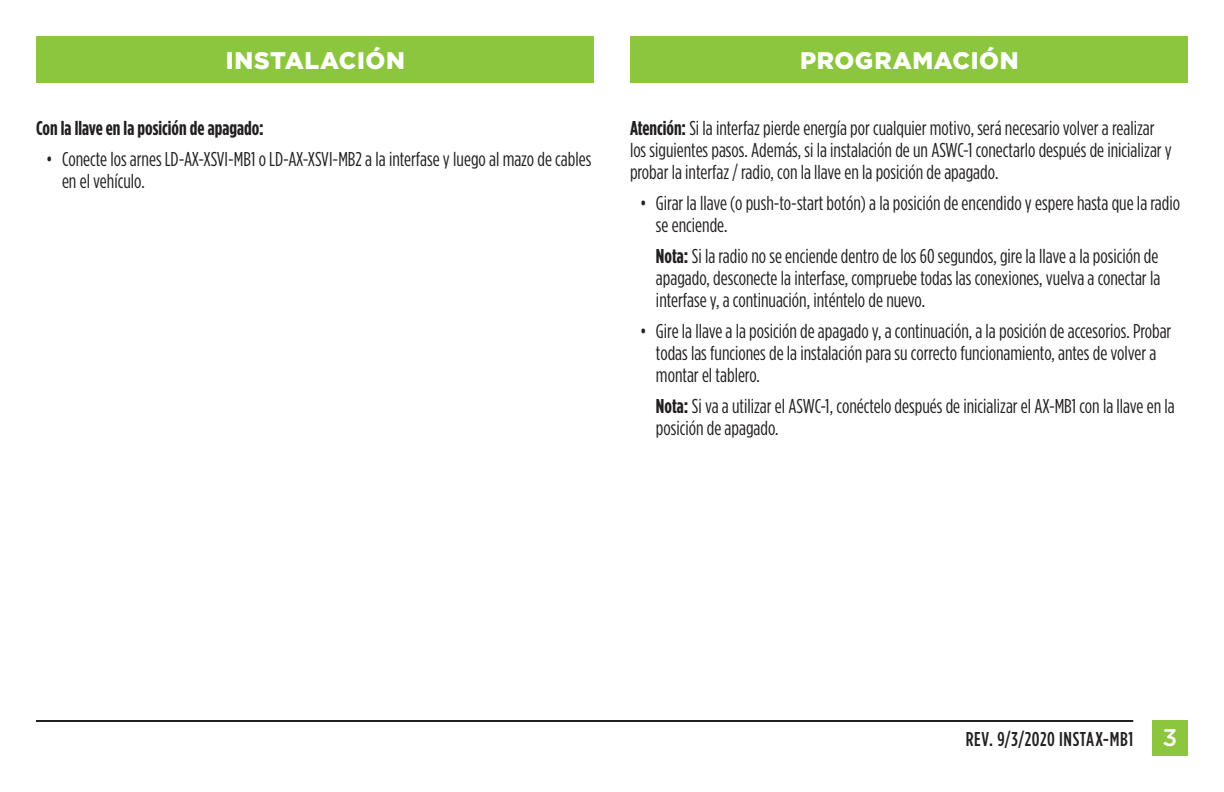
<style>
.page{position:relative;width:1224px;height:792px;background:#fff}
.page>*{position:absolute;margin:0;border:0;box-sizing:border-box;transform-origin:0 0}
.t1{font:900 24px "Gotham";letter-spacing:.025em;color:#fff}
.t2{font:20px/22px "Gotham Condensed";color:#231f20}
.t3{font:700 20px "Gotham Condensed";color:#231f20}
.t4{font:500 20px "Gotham Condensed";letter-spacing:.03em;color:#231f20}
.s1{font-weight:700}
.s2{font-family:"Gotham";font-size:24px;color:#fff}
</style>
<div class="page">
<div style="left:36px;top:36px;width:1152px;height:46px;background:#8bc63e"></div>
<div style="left:1152px;top:720px;width:36px;height:36px;background:#8bc63e"></div>
<hr style="left:36px;top:720px;width:1097px;height:2px;background:#231f20">
<div style="left:595px;top:35px;width:35px;height:48px;background:#fff"></div>
<p class="t1" style="left:226px;top:47px;width:181px">INSTALACIÓN</p>
<p class="t1" style="left:800px;top:47px;width:220px">PROGRAMACIÓN</p>
<p class="t3" style="left:36px;top:117px;width:229px">Con la llave en la posición de apagado:</p>
<p class="t2" style="left:62px;top:148px;width:531px;text-indent:-16px">• Conecte los arnes LD-AX-XSVI-MB1 o LD-AX-XSVI-MB2 a la interfase y luego al mazo de cables en el vehículo.</p>
<p class="t2" style="left:630px;top:117px;width:543px"><span class="s1">Atención:</span> Si la interfaz pierde energía por cualquier motivo, será necesario volver a realizar los siguientes pasos. Además, si la instalación de un ASWC-1 conectarlo después de inicializar y probar la interfaz / radio, con la llave en la posición de apagado.</p>
<p class="t2" style="left:656px;top:192px;width:526px;text-indent:-16px">• Girar la llave (o push-to-start botón) a la posición de encendido y espere hasta que la radio se enciende.</p>
<p class="t2" style="left:656px;top:245px;width:506px;text-align:justify"><span class="s1">Nota:</span> Si la radio no se enciende dentro de los 60 segundos, gire la llave a la posición de apagado, desconecte la interfase, compruebe todas las conexiones, vuelva a conectar la interfase y, a continuación, inténtelo de nuevo.</p>
<p class="t2" style="left:656px;top:320px;width:517px;text-indent:-16px">• Gire la llave a la posición de apagado y, a continuación, a la posición de accesorios. Probar todas las funciones de la instalación para su correcto funcionamiento, antes de volver a montar el tablero.</p>
<p class="t2" style="left:656px;top:395px;width:520px"><span class="s1">Nota:</span> Si va a utilizar el ASWC-1, conéctelo después de inicializar el AX-MB1 con la llave en la posición de apagado.</p>
<p class="t4" style="left:966px;top:728px;width:213px">REV. 9/3/2020 INSTAX-MB1 <span class="s2">3</span></p>
</div>
